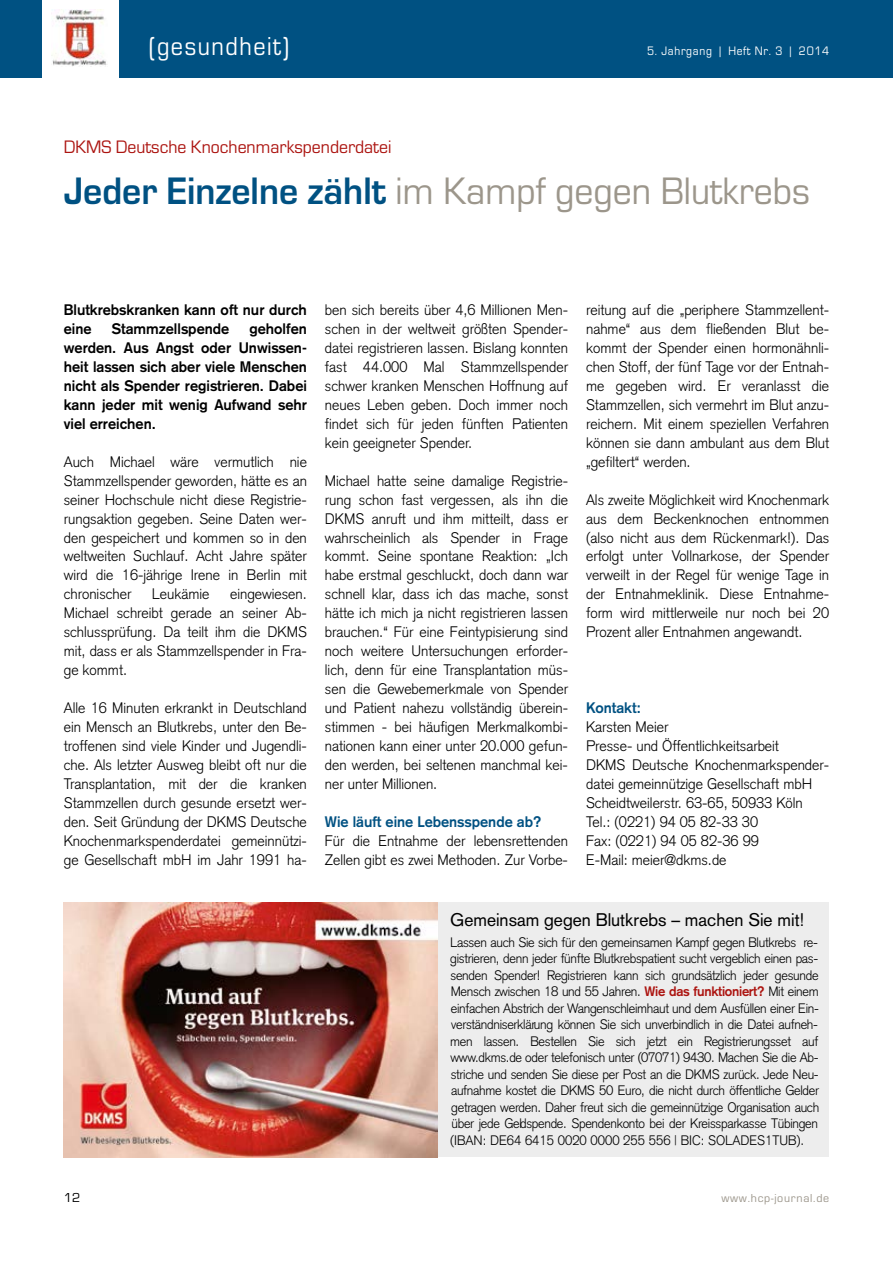
<style>
.page{position:relative;width:893px;height:1263px;background:#fff}
.page>*{position:absolute;margin:0;border:0;box-sizing:border-box;transform-origin:0 0}
.t1{font:39.75px "Eurostile";color:#9c968b;scale:.95 1}
.t2{font:27px "Eurostile";letter-spacing:.06em;color:#fff;scale:.9 1}
.t3{font:18.75px "Eurostile";color:#ac1410;scale:.95 1}
.t4{font:18px "Akzidenz Grotesk";color:#000}
.t5{font:300 15px/18.9px "Akzidenz Grotesk";color:#000;text-align:justify}
.t6{font:700 15px/18.9px "Akzidenz Grotesk";color:#000}
.t7{font:700 15px "Akzidenz Grotesk";color:#005182}
.t8{font:300 13.5px/16.5px "Akzidenz Grotesk";letter-spacing:-.02em;color:#000;text-align:justify}
.t9{font:13.5px "Eurostile";color:#000}
.t10{font:12.75px "Eurostile";letter-spacing:.06em;color:#fff;scale:.9 1}
.t11{font:12px "Eurostile";letter-spacing:.06em;color:#9c968b}
.s1{font-weight:700;color:#005182}
.s2{font-weight:700;color:#ac1410}
</style>
<div class="page">
<div style="left:0;top:0;width:893px;height:77px;background:#005182"></div>
<div style="left:43px;top:0;width:76px;height:78px;background:#fff"></div>
<img style="left:51px;top:10px;width:56px;height:56px">
<div style="left:438px;top:902px;width:390px;height:255px;background:#ededed"></div>
<img style="left:64px;top:902px;width:374px;height:255px">
<h2 class="t2" style="left:149px;top:31px;width:158px">(gesundheit)</h2>
<p class="t10" style="left:647px;top:44px;width:204px">5. Jahrgang | Heft Nr. 3 | 2014</p>
<p class="t3" style="left:64px;top:136px;width:346px">dKMS deutsche Knochenmarkspenderdatei</p>
<h1 class="t1" style="left:64px;top:169px;width:787px"><span class="s1">Jeder Einzelne zählt</span> im Kampf gegen blutkrebs</h1>
<p class="t6" style="left:64px;top:300px;width:245px">Blutkrebskranken kann oft nur durch eine</p>
<p class="t6" style="left:112px;top:319px;width:119px">Stammzellspende</p>
<p class="t6" style="left:64px;top:319px;width:245px;text-align:justify;text-indent:186px">geholfen werden. Aus Angst oder Unwissen&shy;heit lassen sich aber viele Menschen nicht als Spender registrieren. Dabei kann jeder mit wenig Aufwand sehr viel erreichen.</p>
<p class="t5" style="left:64px;top:452px;width:245px">Auch Michael wäre vermutlich nie Stammzellspender geworden, hätte es an seiner Hochschule nicht diese Registrie&shy;rungsaktion gegeben. Seine Daten wer&shy;den gespeichert und kommen so in den weltweiten Suchlauf. Acht Jahre später wird die 16-jährige Irene in Berlin mit chronischer</p>
<p class="t5" style="left:152px;top:585px;width:59px">Leukämie</p>
<p class="t5" style="left:64px;top:585px;width:245px;text-indent:166px">eingewiesen.<br>Michael schreibt gerade an seiner Ab&shy;schlussprüfung. Da teilt ihm die DKMS mit, dass er als Stammzellspender in Fra&shy;ge kommt.</p>
<p class="t5" style="left:64px;top:699px;width:245px">Alle 16 Minuten erkrankt in Deutschland ein Mensch an Blutkrebs, unter den Be&shy;troffenen sind viele Kinder und Jugendli&shy;che. Als letzter Ausweg bleibt oft nur die Transplantation, mit der die kranken Stammzellen durch gesunde ersetzt wer&shy;den. Seit Gründung der DKMS Deutsche Knochenmarkspenderdatei gemeinnützi&shy;ge Gesellschaft mbH im Jahr 1991 ha-</p>
<p class="t5" style="left:325px;top:300px;width:245px">ben sich bereits über 4,6 Millionen Men&shy;schen in der weltweit größten Spender&shy;datei registrieren lassen. Bislang konnten fast 44.000 Mal Stammzellspender schwer kranken Menschen Hoffnung auf neues Leben geben. Doch immer noch findet sich für jeden fünften Patienten kein geeigneter Spender.</p>
<p class="t5" style="left:325px;top:471px;width:245px">Michael hatte seine damalige Registrie&shy;rung schon fast vergessen, als ihn die DKMS anruft und ihm mitteilt, dass er wahrscheinlich als Spender in Frage kommt. Seine spontane Reaktion: „Ich habe erstmal geschluckt, doch dann war schnell klar, dass ich das mache, sonst hätte ich mich ja nicht registrieren lassen brauchen.“ Für eine Feintypisierung sind noch weitere Untersuchungen erforder&shy;lich, denn für eine Transplantation müs&shy;sen die Gewebemerkmale von Spender und Patient nahezu vollständig überein&shy;stimmen - bei häufigen Merkmalkombi&shy;nationen kann einer unter 20.000 gefun&shy;den werden, bei seltenen manchmal kei&shy;ner unter Millionen.</p>
<p class="t7" style="left:325px;top:813px;width:218px">Wie läuft eine Lebensspende ab?</p>
<p class="t5" style="left:325px;top:831px;width:245px">Für die Entnahme der lebensrettenden<br>Zellen gibt es zwei Methoden. Zur Vorbe-</p>
<p class="t5" style="left:586px;top:300px;width:245px">reitung auf die „periphere Stammzellent&shy;nahme“ aus dem fließenden Blut be&shy;kommt der Spender einen hormonähnli&shy;chen Stoff, der fünf Tage vor der Entnah&shy;me gegeben wird. Er veranlasst die Stammzellen, sich vermehrt im Blut anzu&shy;reichern. Mit einem speziellen Verfahren können sie dann ambulant aus dem Blut „gefiltert“ werden.</p>
<p class="t5" style="left:586px;top:490px;width:245px">Als zweite Möglichkeit wird Knochenmark aus dem Beckenknochen entnommen (also nicht aus dem Rückenmark!). Das erfolgt unter Vollnarkose, der Spender verweilt in der Regel für wenige Tage in der Entnahmeklinik. Diese Entnahme&shy;form wird mittlerweile nur noch bei 20<br>Prozent aller Entnahmen angewandt.</p>
<p class="t7" style="left:586px;top:699px;width:56px">Kontakt:</p>
<p class="t5" style="left:586px;top:718px;width:245px;text-align:left">Karsten Meier<br>Presse- und Öffentlichkeitsarbeit<br>DKMS Deutsche Knochenmarkspender&shy;datei gemeinnützige Gesellschaft mbH<br>Scheidtweilerstr. 63-65, 50933 Köln<br>Tel.: (0221) 94 05 82-33 30<br>Fax: (0221) 94 05 82-36 99<br>E-Mail: meier@dkms.de</p>
<p class="t4" style="left:450px;top:909px;width:356px">Gemeinsam gegen Blutkrebs – machen Sie mit!</p>
<p class="t8" style="left:450px;top:934px;width:371px">Lassen auch Sie sich für den gemeinsamen Kampf gegen Blutkrebs re&shy;gistrieren, denn jeder fünfte Blutkrebspatient sucht vergeblich einen pas&shy;senden Spender! Registrieren kann sich grundsätzlich jeder gesunde Mensch zwischen 18 und 55 Jahren. <span class="s2">Wie das funktioniert?</span> Mit einem einfachen Abstrich der Wangenschleimhaut und dem Ausfüllen einer Ein&shy;verständniserklärung können Sie sich unverbindlich in die Datei aufneh&shy;men lassen. Bestellen Sie sich jetzt ein Registrierungsset auf www.dkms.de oder telefonisch unter (07071) 9430. Machen Sie die Ab&shy;striche und senden Sie diese per Post an die DKMS zurück. Jede Neu&shy;aufnahme kostet die DKMS 50 Euro, die nicht durch öffentliche Gelder getragen werden. Daher freut sich die gemeinnützige Organisation auch über jede Geldspende. Spendenkonto bei der Kreissparkasse Tübingen (IBAN: DE64 6415 0020 0000 255 556 | BIC: SOLADES1TUB).</p>
<p class="t9" style="left:64px;top:1190px;width:18px">12</p>
<p class="t11" style="left:721px;top:1191px;width:109px">www.hcp-journal.de</p>
</div>
